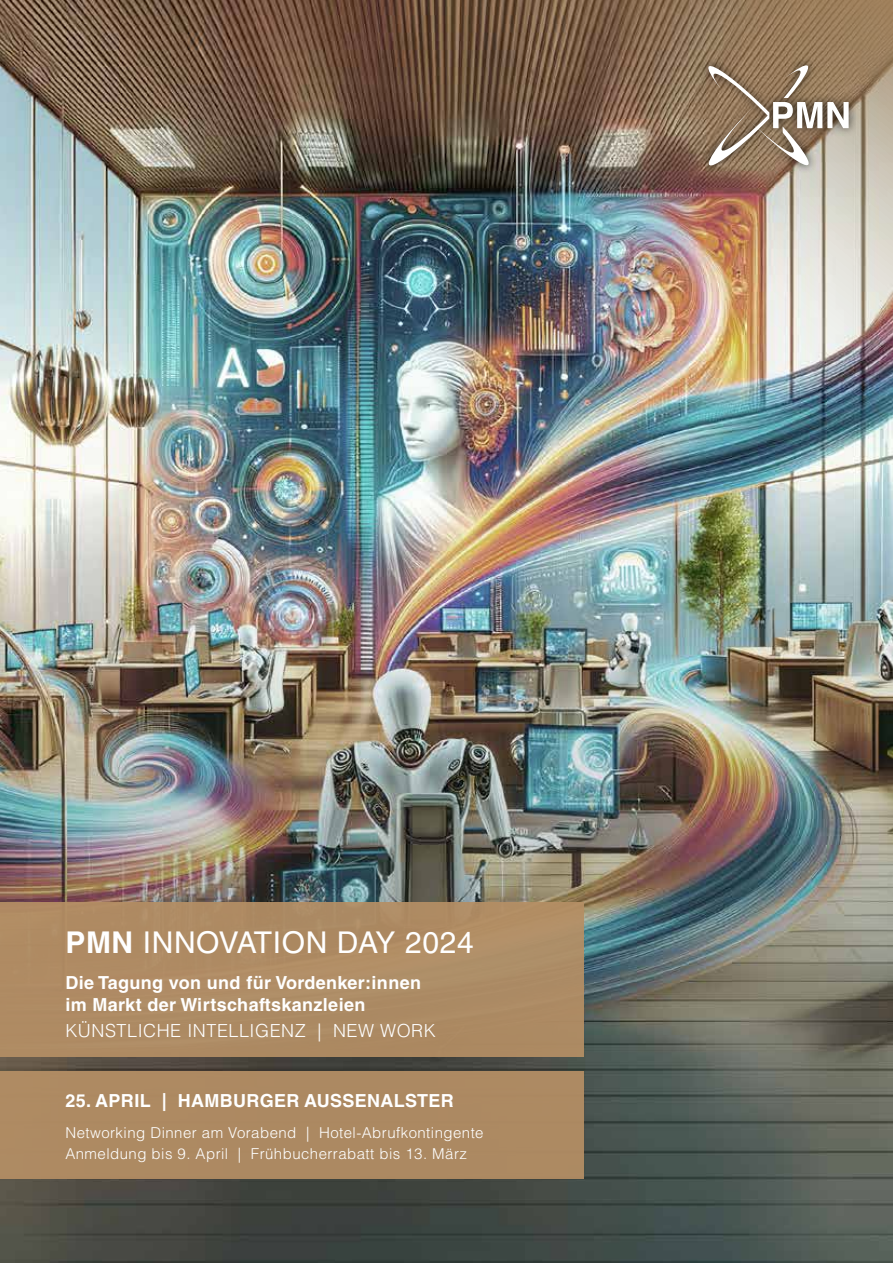
<style>
.page{position:relative;width:893px;height:1263px;background:#fff}
.page>*{position:absolute;margin:0;border:0;box-sizing:border-box;transform-origin:0 0}
.t1{font:30px "Helvetica LT Std";letter-spacing:.02em;color:#fff}
.t2{font:700 18px/22.5px "Helvetica LT Std";letter-spacing:.02em;color:#fff}
.t3{font:300 18px "Helvetica LT Std";letter-spacing:.03em;color:#fff}
.t4{font:300 15px/21px "Helvetica LT Std";letter-spacing:.03em;color:#fff}
.s1{font-weight:700}
</style>
<div class="page">
<img style="left:0;top:0;width:452px;height:1263px">
<div style="left:0;top:902px;width:584px;height:154px;background:#ae8b63"></div>
<div style="left:0;top:1071px;width:584px;height:107px;background:#ad8962"></div>
<img style="left:452px;top:0;width:441px;height:1263px">
<div style="left:699px;top:56px;width:159px;height:119px;background:#000;opacity:.75"></div>
<svg style="left:705px;top:63px;width:144px;height:105px;background:#a08d78"></svg>
<h1 class="t1" style="left:65px;top:925px;width:410px"><span class="s1">PMN</span> INNOVATION DAY 2024</h1>
<p class="t2" style="left:65px;top:971px;width:357px">Die Tagung von und für Vordenker:innen im Markt der Wirtschaftskanzleien</p>
<p class="t3" style="left:65px;top:1019px;width:372px">KÜNSTLICHE INTELLIGENZ | NEW WORK</p>
<p class="t2" style="left:65px;top:1089px;width:390px">25. APRIL | HAMBURGER AUSSENALSTER</p>
<p class="t4" style="left:65px;top:1121px;width:420px">Networking Dinner am Vorabend | Hotel-Abrufkontingente<br>Anmeldung bis 9. April | Frühbucherrabatt bis 13. März</p>
</div>
